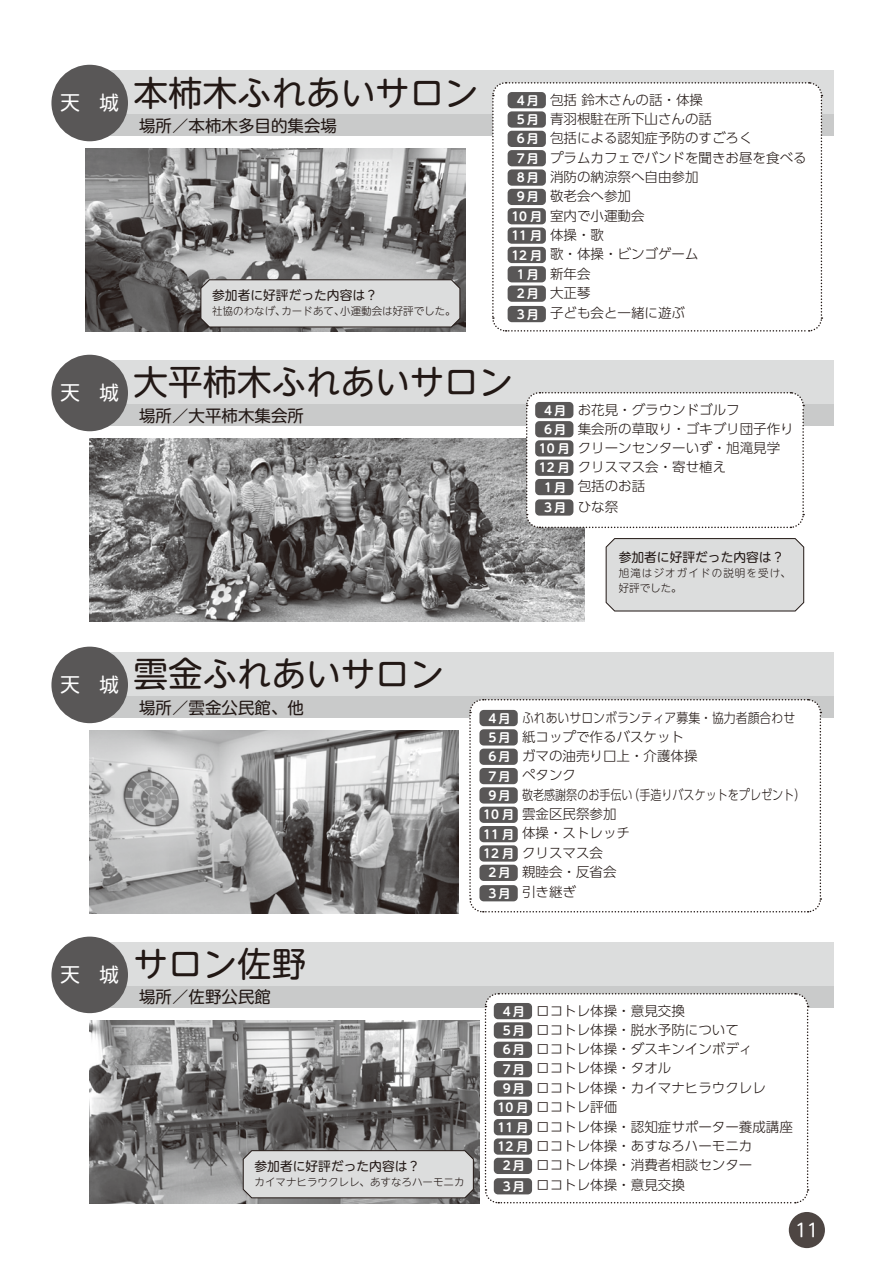
<style>
.page{position:relative;width:893px;height:1263px;background:#fff}
.page>*{position:absolute;margin:0;border:0;box-sizing:border-box;transform-origin:0 0}
.t1{font:34.5px "UD Shin M Go Pro";color:#221815}
.t2{font:19.5px "UD Shin M Go Pro";color:#fff}
.t3{font:18px "UD Shin M Go Pro";color:#fff}
.t4{font:16.5px "UD Shin M Go Pro";color:#221815}
.t5{font:300 13.5px/19.4px "UD Shin Go Pro";color:#221815}
.t6{font:300 13.5px/19.4px "UD Shin Go Pro";color:#221815;scale:.88 1}
.t7{font:12.75px "UD Shin M Go Pro";color:#221815}
.t8{font:300 10.5px "UD Shin M Go Pro";color:#221815}
.t9{font:300 10.5px/15px "UD Shin M Go Pro";letter-spacing:.105em;color:#221815}
.s1{font-family:"UD Shin M Go Pro De";font-weight:700;font-size:12px;color:#fff}
</style>
<div class="page">
<div style="left:90px;top:360px;width:744px;height:45px;background:#dcdddd"></div>
<div style="left:90px;top:405px;width:744px;height:21px;background:#c9caca"></div>
<div style="left:51px;top:355px;width:77px;height:76px;background:#595757;border-radius:50%"></div>
<img style="left:90px;top:439px;width:495px;height:182px">
<img style="left:86px;top:149px;width:379px;height:183px">
<div style="left:90px;top:942px;width:744px;height:44px;background:#dcdddd"></div>
<div style="left:90px;top:986px;width:744px;height:22px;background:#c9caca"></div>
<img style="left:90px;top:1020px;width:389px;height:183px">
<img style="left:90px;top:731px;width:369px;height:182px">
<div style="left:90px;top:70px;width:744px;height:45px;background:#dcdddd"></div>
<div style="left:90px;top:652px;width:744px;height:45px;background:#dcdddd"></div>
<div style="left:90px;top:115px;width:744px;height:21px;background:#c9caca"></div>
<div style="left:90px;top:697px;width:744px;height:21px;background:#c9caca"></div>
<div style="left:51px;top:65px;width:77px;height:76px;background:#595757;border-radius:50%"></div>
<div style="left:51px;top:647px;width:77px;height:76px;background:#595757;border-radius:50%"></div>
<div style="left:51px;top:936px;width:77px;height:77px;background:#595757;border-radius:50%"></div>
<svg style="left:484px;top:993px;width:325px;height:211px"></svg>
<svg style="left:525px;top:392px;width:280px;height:137px"></svg>
<div style="left:535px;top:402px;width:38px;height:16px;background:#595757;border-radius:4px"></div>
<div style="left:535px;top:421px;width:38px;height:16px;background:#595757;border-radius:4px"></div>
<div style="left:535px;top:440px;width:38px;height:16px;background:#595757;border-radius:4px"></div>
<div style="left:535px;top:460px;width:38px;height:16px;background:#595757;border-radius:4px"></div>
<div style="left:535px;top:479px;width:38px;height:16px;background:#595757;border-radius:4px"></div>
<div style="left:535px;top:499px;width:38px;height:17px;background:#595757;border-radius:4px"></div>
<div style="left:494px;top:1003px;width:38px;height:16px;background:#595757;border-radius:4px"></div>
<div style="left:494px;top:1022px;width:38px;height:16px;background:#595757;border-radius:4px"></div>
<div style="left:494px;top:1042px;width:38px;height:16px;background:#595757;border-radius:4px"></div>
<div style="left:494px;top:1061px;width:38px;height:16px;background:#595757;border-radius:4px"></div>
<div style="left:494px;top:1080px;width:38px;height:16px;background:#595757;border-radius:4px"></div>
<div style="left:494px;top:1100px;width:38px;height:16px;background:#595757;border-radius:4px"></div>
<div style="left:494px;top:1119px;width:38px;height:16px;background:#595757;border-radius:4px"></div>
<div style="left:494px;top:1138px;width:38px;height:17px;background:#595757;border-radius:4px"></div>
<div style="left:494px;top:1158px;width:38px;height:16px;background:#595757;border-radius:4px"></div>
<div style="left:494px;top:1178px;width:38px;height:16px;background:#595757;border-radius:4px"></div>
<svg style="left:469px;top:699px;width:353px;height:214px"></svg>
<div style="left:479px;top:710px;width:39px;height:16px;background:#595757;border-radius:4px"></div>
<div style="left:479px;top:729px;width:39px;height:16px;background:#595757;border-radius:4px"></div>
<div style="left:479px;top:749px;width:39px;height:16px;background:#595757;border-radius:4px"></div>
<div style="left:479px;top:768px;width:39px;height:16px;background:#595757;border-radius:4px"></div>
<div style="left:479px;top:787px;width:39px;height:16px;background:#595757;border-radius:4px"></div>
<div style="left:479px;top:807px;width:39px;height:16px;background:#595757;border-radius:4px"></div>
<div style="left:479px;top:826px;width:39px;height:16px;background:#595757;border-radius:4px"></div>
<div style="left:479px;top:845px;width:39px;height:17px;background:#595757;border-radius:4px"></div>
<div style="left:479px;top:865px;width:39px;height:16px;background:#595757;border-radius:4px"></div>
<div style="left:479px;top:885px;width:39px;height:16px;background:#595757;border-radius:4px"></div>
<svg style="left:491px;top:82px;width:332px;height:250px"></svg>
<div style="left:508px;top:92px;width:38px;height:16px;background:#595757;border-radius:4px"></div>
<div style="left:508px;top:111px;width:38px;height:17px;background:#595757;border-radius:4px"></div>
<div style="left:508px;top:131px;width:38px;height:16px;background:#595757;border-radius:4px"></div>
<div style="left:508px;top:150px;width:38px;height:16px;background:#595757;border-radius:4px"></div>
<div style="left:508px;top:169px;width:38px;height:17px;background:#595757;border-radius:4px"></div>
<div style="left:508px;top:189px;width:38px;height:16px;background:#595757;border-radius:4px"></div>
<div style="left:508px;top:208px;width:38px;height:16px;background:#595757;border-radius:4px"></div>
<div style="left:508px;top:227px;width:38px;height:17px;background:#595757;border-radius:4px"></div>
<div style="left:508px;top:247px;width:38px;height:16px;background:#595757;border-radius:4px"></div>
<div style="left:508px;top:266px;width:38px;height:16px;background:#595757;border-radius:4px"></div>
<div style="left:508px;top:285px;width:38px;height:17px;background:#595757;border-radius:4px"></div>
<div style="left:508px;top:306px;width:38px;height:16px;background:#595757;border-radius:4px"></div>
<svg style="left:201px;top:279px;width:259px;height:48px"></svg>
<svg style="left:243px;top:1150px;width:231px;height:48px"></svg>
<div style="left:606px;top:538px;width:198px;height:73px;background:#dcdddd"></div>
<div style="left:789px;top:1212px;width:36px;height:36px;background:#4e4643;border-radius:50%"></div>
<h2 class="t2" style="left:60px;top:87px;width:60px">天　城</h2>
<h1 class="t1" style="left:134px;top:64px;width:347px">本柿木ふれあいサロン</h1>
<p class="t4" style="left:139px;top:112px;width:199px">場所／本柿木多目的集会場</p>
<p class="t7" style="left:212px;top:285px;width:167px">参加者に好評だった内容は？</p>
<p class="t8" style="left:212px;top:303px;width:245px">社協のわなげ、カードあて、小運動会は好評でした。</p>
<p class="t5" style="left:511px;top:90px;width:297px"><span class="s1">４月</span> 包括 鈴木さんの話・体操<br><span class="s1">５月</span> 青羽根駐在所下山さんの話<br><span class="s1">６月</span> 包括による認知症予防のすごろく<br><span class="s1">７月</span> プラムカフェでバンドを聞きお昼を食べる<br><span class="s1">８月</span> 消防の納涼祭へ自由参加<br><span class="s1">９月</span> 敬老会へ参加<br><span class="s1">10 月</span> 室内で小運動会<br><span class="s1">11 月</span> 体操・歌<br><span class="s1">12 月</span> 歌・体操・ビンゴゲーム<br><span class="s1">１月</span> 新年会<br><span class="s1">２月</span> 大正琴<br><span class="s1">３月</span> 子ども会と一緒に遊ぶ</p>
<h1 class="t1" style="left:60px;top:354px;width:454px"><sub>天　城</sub> 大平柿木ふれあいサロン</h1>
<p class="t4" style="left:139px;top:402px;width:166px">場所／大平柿木集会所</p>
<h2 class="t2" style="left:60px;top:669px;width:60px">天　城</h2>
<h1 class="t1" style="left:134px;top:646px;width:312px">雲金ふれあいサロン</h1>
<p class="t5" style="left:539px;top:400px;width:256px"><span class="s1">４月</span> お花見・グラウンドゴルフ<br><span class="s1">６月</span> 集会所の草取り・ゴキブリ団子作り<br><span class="s1">10 月</span> クリーンセンターいず・旭滝見学<br><span class="s1">12 月</span> クリスマス会・寄せ植え<br><span class="s1">１月</span> 包括のお話<br><span class="s1">３月</span> ひな祭</p>
<p class="t7" style="left:619px;top:547px;width:167px">参加者に好評だった内容は？</p>
<p class="t9" style="left:619px;top:565px;width:174px">旭滝はジオガイドの説明を受け、好評でした。</p>
<p class="t4" style="left:139px;top:694px;width:166px">場所／雲金公民館、他</p>
<h1 class="t1" style="left:60px;top:936px;width:247px"><sub>天　城</sub> サロン佐野</h1>
<p class="t4" style="left:139px;top:984px;width:133px">場所／佐野公民館</p>
<p class="t7" style="left:255px;top:1156px;width:167px">参加者に好評だった内容は？</p>
<p class="t8" style="left:255px;top:1174px;width:212px">カイマナヒラウクレレ、あすなろハーモニカ</p>
<p class="t6" style="left:483px;top:708px;width:368px"><span class="s1">４月</span> ふれあいサロンボランティア募集・協力者顔合わせ<br><span class="s1">５月</span> 紙コップで作るバスケット<br><span class="s1">６月</span> ガマの油売り口上・介護体操<br><span class="s1">７月</span> ペタンク<br><span class="s1">９月</span> 敬老感謝祭のお手伝い（手造りバスケットをプレゼント）<br><span class="s1">10 月</span> 雲金区民祭参加<br><span class="s1">11 月</span> 体操・ストレッチ<br><span class="s1">12 月</span> クリスマス会<br><span class="s1">２月</span> 親睦会・反省会<br><span class="s1">３月</span> 引き継ぎ</p>
<p class="t5" style="left:497px;top:1001px;width:297px"><span class="s1">４月</span> ロコトレ体操・意見交換<br><span class="s1">５月</span> ロコトレ体操・脱水予防について<br><span class="s1">６月</span> ロコトレ体操・ダスキンインボディ<br><span class="s1">７月</span> ロコトレ体操・タオル<br><span class="s1">９月</span> ロコトレ体操・カイマナヒラウクレレ<br><span class="s1">10 月</span> ロコトレ評価<br><span class="s1">11 月</span> ロコトレ体操・認知症サポーター養成講座<br><span class="s1">12 月</span> ロコトレ体操・あすなろハーモニカ<br><span class="s1">２月</span> ロコトレ体操・消費者相談センター<br><span class="s1">３月</span> ロコトレ体操・意見交換</p>
<h3 class="t3" style="left:795px;top:1215px;width:25px">11</h3>
</div>
